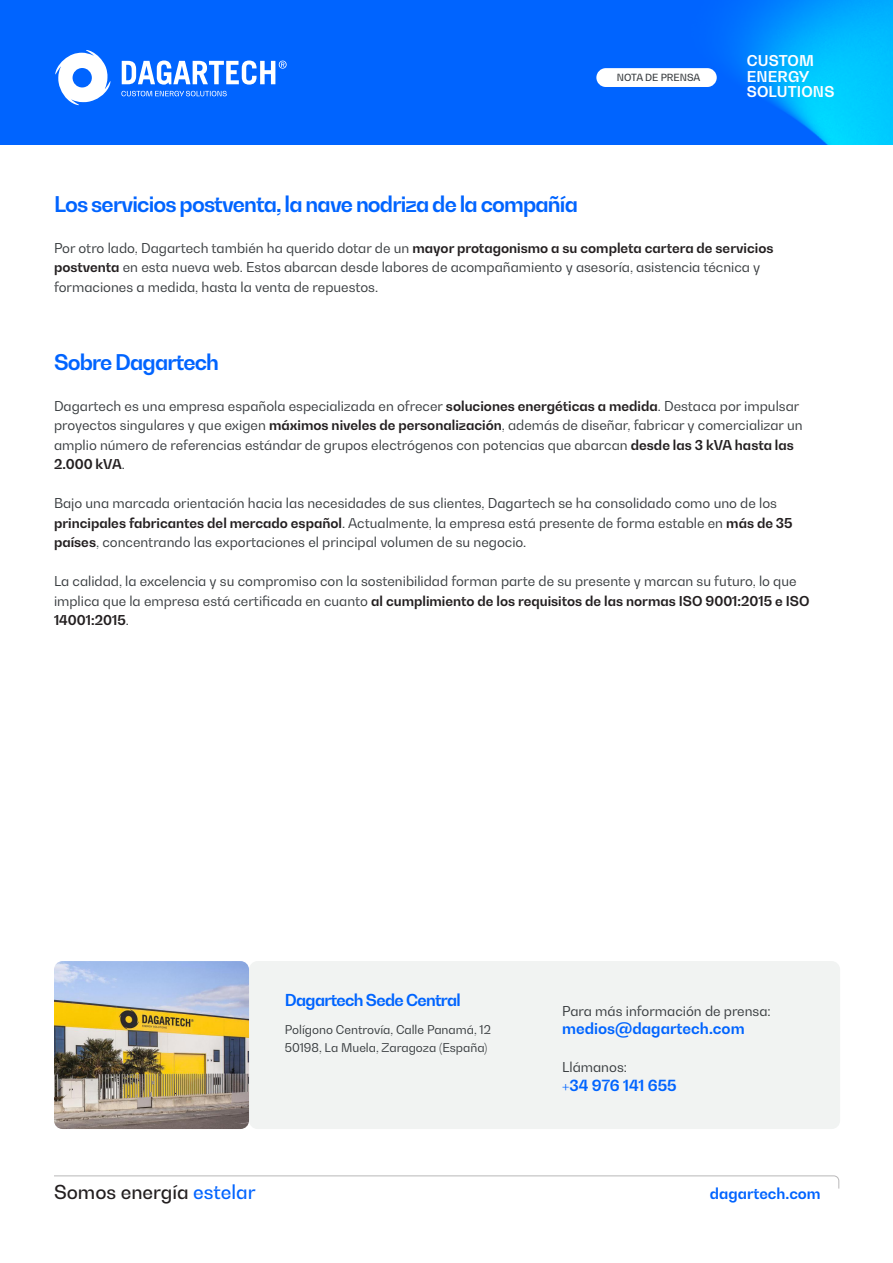
<style>
.page{position:relative;width:893px;height:1263px;background:#fff}
.page>*{position:absolute;margin:0;border:0;box-sizing:border-box;transform-origin:0 0}
.t1{font:700 21.45px "Bw Gradual";letter-spacing:-.04em;color:#0064ff}
.t2{font:500 19.05px "Bw Gradual";color:#231f20}
.t3{font:700 16.35px "Bw Gradual";letter-spacing:-.04em;color:#0064ff}
.t4{font:700 15.15px "Bw Gradual";color:#0064ff}
.t5{font:700 15px "Bw Gradual";color:#0064ff}
.t6{font:700 14.85px "Bw Gradual";letter-spacing:.01em;color:#fff}
.t7{font:13.5px/19.5px "Bw Gradual";color:#383c3f}
.t8{font:12px "Bw Gradual";color:#383c3f}
.t9{font:500 9.75px "Bw Gradual";color:#383c3f}
.s1{font-weight:700;color:#231f20}
.s2{color:#0064ff}
</style>
<div class="page">
<div style="left:0;top:0;width:893px;height:145px;background:#0064ff"></div>
<img style="left:725px;top:0;width:168px;height:145px">
<svg style="left:122px;top:61px;width:165px;height:24px"></svg>
<svg style="left:121px;top:91px;width:106px;height:5px"></svg>
<svg style="left:55px;top:50px;width:56px;height:55px"></svg>
<div style="left:249px;top:961px;width:591px;height:168px;background:#f1f3f2;border-radius:9px"></div>
<img style="left:54px;top:961px;width:195px;height:168px">
<div style="left:596px;top:68px;width:121px;height:19px;background:#fff;border-radius:9px"></div>
<svg style="left:54px;top:1175px;width:785px;height:14px"></svg>
<p class="t9" style="left:617px;top:71px;width:85px">NOTA DE PRENSA</p>
<p class="t1" style="left:54px;top:190px;width:525px">Los servicios postventa, la nave nodriza de la compañía</p>
<p class="t6" style="left:747px;top:51px;width:69px">CUSTOM</p>
<p class="t6" style="left:747px;top:66px;width:64px">ENERGY</p>
<p class="t6" style="left:747px;top:81px;width:89px">SOLUTIONS</p>
<p class="t7" style="left:54px;top:238px;width:721px">Por otro lado, Dagartech también ha querido dotar de un <span class="s1">mayor protagonismo a su completa cartera de servicios postventa</span> en esta nueva web. Estos abarcan desde labores de acompañamiento y asesoría, asistencia técnica y formaciones a medida, hasta la venta de repuestos.</p>
<p class="t1" style="left:54px;top:348px;width:167px">Sobre Dagartech</p>
<p class="t7" style="left:54px;top:396px;width:750px">Dagartech es una empresa española especializada en ofrecer <span class="s1">soluciones energéticas a medida</span>. Destaca por impulsar proyectos singulares y que exigen <span class="s1">máximos niveles de personalización</span>, además de diseñar, fabricar y comercializar un amplio número de referencias estándar de grupos electrógenos con potencias que abarcan <span class="s1">desde las 3 kVA hasta las 2.000 kVA</span>.</p>
<p class="t7" style="left:54px;top:493px;width:740px">Bajo una marcada orientación hacia las necesidades de sus clientes, Dagartech se ha consolidado como uno de los <span class="s1">principales fabricantes del mercado español</span>. Actualmente, la empresa está presente de forma estable en <span class="s1">más de 35 países</span>, concentrando las exportaciones el principal volumen de su negocio.</p>
<p class="t7" style="left:54px;top:571px;width:757px">La calidad, la excelencia y su compromiso con la sostenibilidad forman parte de su presente y marcan su futuro, lo que implica que la empresa está certificada en cuanto <span class="s1">al cumplimiento de los requisitos de las normas ISO 9001:2015 e ISO<br>14001:2015</span>.</p>
<p class="t3" style="left:285px;top:989px;width:177px">Dagartech Sede Central</p>
<p class="t8" style="left:285px;top:1022px;width:208px">Polígono Centrovía, Calle Panamá, 12</p>
<p class="t8" style="left:285px;top:1040px;width:204px">50198, La Muela, Zaragoza (España)</p>
<p class="t7" style="left:562px;top:1001px;width:210px">Para más información de prensa:</p>
<p class="t4" style="left:562px;top:1018px;width:184px">medios@dagartech.com</p>
<p class="t7" style="left:562px;top:1057px;width:66px">Llámanos:</p>
<p class="t4" style="left:562px;top:1075px;width:116px">+34 976 141 655</p>
<p class="t2" style="left:54px;top:1180px;width:203px">Somos energía <span class="s2">estelar</span></p>
<p class="t5" style="left:710px;top:1184px;width:112px">dagartech.com</p>
</div>
